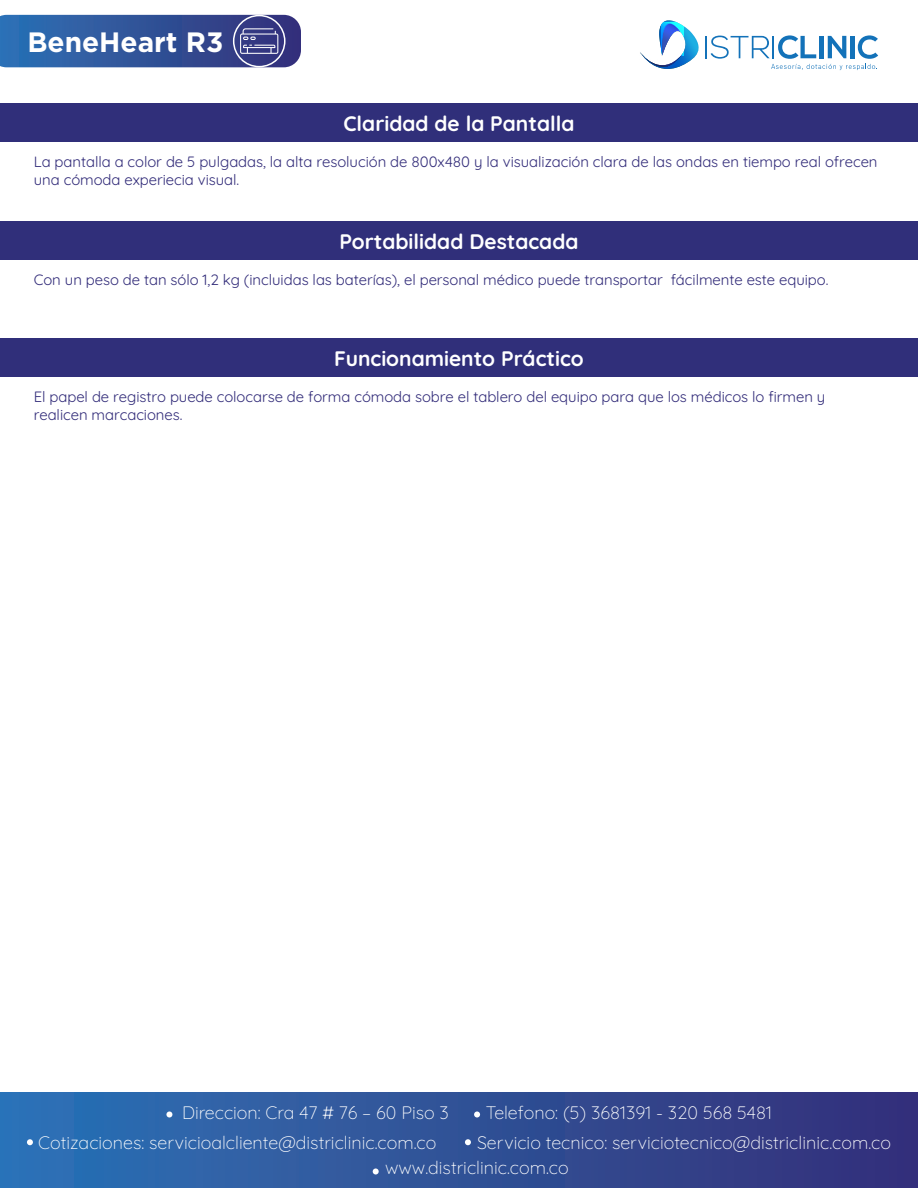
<style>
.page{position:relative;width:918px;height:1188px;background:#fff}
.page>*{position:absolute;margin:0;border:0;box-sizing:border-box;transform-origin:0 0}
.t1{font:700 27.9px "Gotham";color:#fff}
.t2{font:21px "Quicksand Light 700";color:#fff}
.t3{font:18px/26px "Quicksand Light 300";color:#fff}
.t4{font:15px/18px "Quicksand Light 400";letter-spacing:-.005em;color:#332d7a}
</style>
<div class="page">
<div style="left:0;top:1092px;width:918px;height:96px;background:linear-gradient(to right,#2c73b7,#342f78)"></div>
<svg style="left:27px;top:1139px;width:6px;height:6px"></svg>
<svg style="left:166px;top:1112px;width:6px;height:6px"></svg>
<svg style="left:465px;top:1139px;width:6px;height:6px"></svg>
<svg style="left:373px;top:1168px;width:6px;height:6px"></svg>
<svg style="left:474px;top:1112px;width:6px;height:6px"></svg>
<svg style="left:640px;top:20px;width:238px;height:51px"></svg>
<svg style="left:0;top:15px;width:301px;height:52px;background:#38589b"></svg>
<div style="left:0;top:221px;width:918px;height:38px;background:#302f7a"></div>
<div style="left:0;top:338px;width:918px;height:39px;background:#302f7a"></div>
<div style="left:0;top:103px;width:918px;height:38px;background:#302f7a"></div>
<h1 class="t1" style="left:27px;top:24px;width:198px">BeneHeart R3</h1>
<h2 class="t2" style="left:343px;top:107px;width:233px">Claridad de la Pantalla</h2>
<p class="t4" style="left:34px;top:151px;width:845px">La pantalla a color de 5 pulgadas, la alta resolución de 800x480 y la visualización clara de las ondas en tiempo real ofrecen una cómoda experiecia visual.</p>
<h2 class="t2" style="left:339px;top:225px;width:241px">Portabilidad Destacada</h2>
<p class="t4" style="left:34px;top:270px;width:796px">Con un peso de tan sólo 1,2 kg (incluidas las baterías), el personal médico puede transportar fácilmente este equipo.</p>
<h2 class="t2" style="left:334px;top:343px;width:251px">Funcionamiento Práctico</h2>
<p class="t4" style="left:34px;top:387px;width:793px">El papel de registro puede colocarse de forma cómoda sobre el tablero del equipo para que los médicos lo firmen y realicen marcaciones.</p>
<p class="t3" style="left:182px;top:1097px;width:268px">Direccion: Cra 47 # 76 – 60 Piso 3</p>
<p class="t3" style="left:486px;top:1097px;width:288px">Telefono: (5) 3681391 - 320 568 5481</p>
<p class="t3" style="left:38px;top:1127px;width:400px">Cotizaciones: servicioalcliente@districlinic.com.co</p>
<p class="t3" style="left:385px;top:1127px;width:507px;text-indent:92px">Servicio tecnico: serviciotecnico@districlinic.com.co www.districlinic.com.co</p>
</div>
